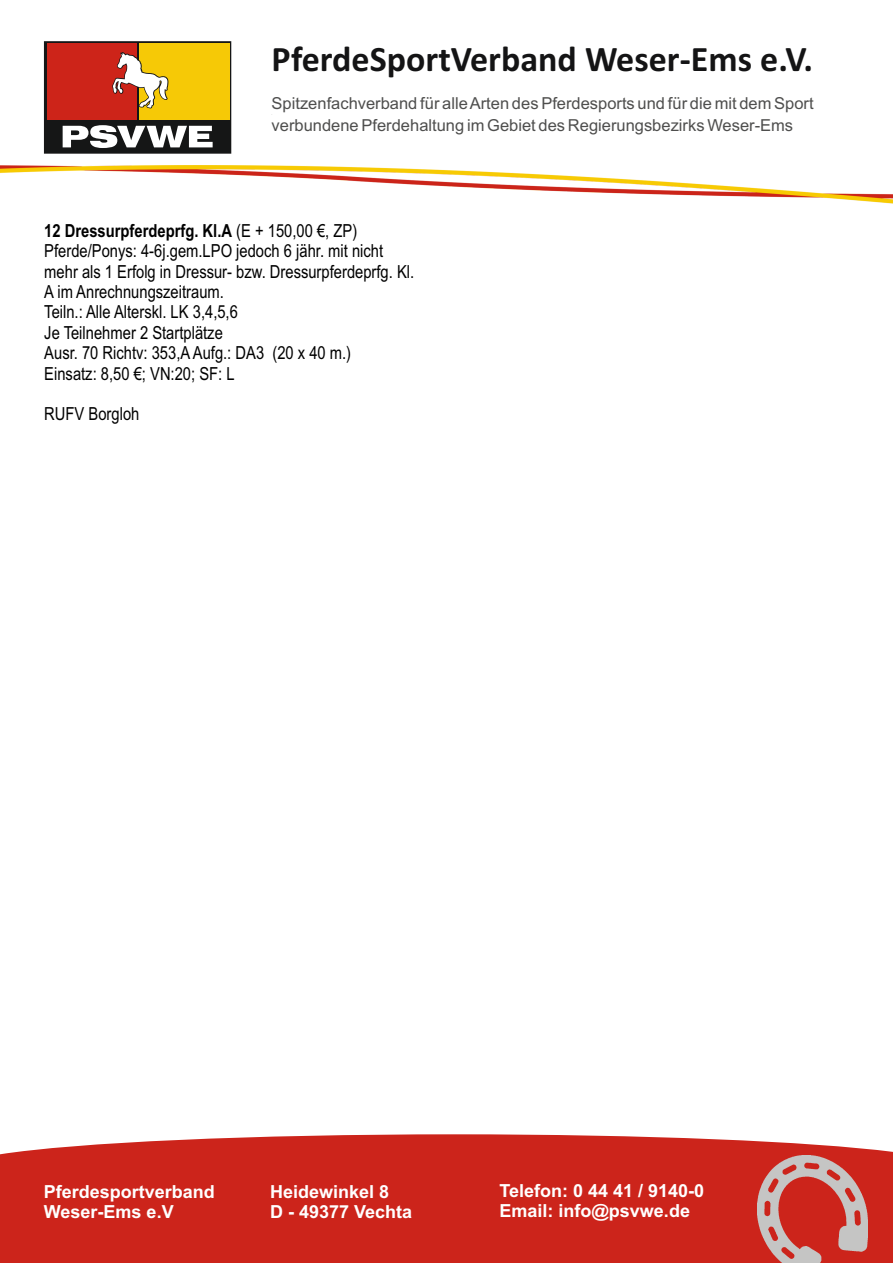
<style>
.page{position:relative;width:893px;height:1263px;background:#fff}
.page>*{position:absolute;margin:0;border:0;box-sizing:border-box;transform-origin:0 0}
.t1{font:700 36px "Calibri";color:#141415}
.t2{font:18px/20.4px "Arial Narrow";color:#000}
.t3{font:700 18px/20.1px "Arial";color:#fff}
.t4{font:16.5px/21.8px "Arial";color:#4e4e4d}
.s1{font-weight:700}
</style>
<div class="page">
<div style="left:0;top:1167px;width:893px;height:96px;background:#cc241b"></div>
<svg style="left:0;top:1134px;width:893px;height:66px;fill:#cc241b"></svg>
<svg style="left:44px;top:41px;width:187px;height:107px;background:#bb7837"></svg>
<img style="left:758px;top:1156px;width:110px;height:107px">
<img style="left:1px;top:148px;width:892px;height:56px">
<h1 class="t1" style="left:272px;top:44px;width:543px">PferdeSportVerband Weser-Ems e.V.</h1>
<p class="t4" style="left:272px;top:94px;width:544px">Spitzenfachverband für alle Arten des Pferdesports und für die mit dem Sport verbundene Pferdehaltung im Gebiet des Regierungsbezirks Weser-Ems</p>
<p class="t2" style="left:44px;top:222px;width:371px"><span class="s1">12 Dressurpferdeprfg. Kl.A</span> (E + 150,00 €, ZP)<br>Pferde/Ponys: 4-6j.gem.LPO jedoch 6 jähr. mit nicht mehr als 1 Erfolg in Dressur- bzw. Dressurpferdeprfg. Kl.<br>A im Anrechnungszeitraum.<br>Teiln.: Alle Alterskl. LK 3,4,5,6<br>Je Teilnehmer 2 Startplätze<br>Ausr. 70 Richtv: 353,A Aufg.: DA3 (20 x 40 m.)<br>Einsatz: 8,50 €; VN:20; SF: L</p>
<p class="t2" style="left:44px;top:405px;width:97px">RUFV Borgloh</p>
<p class="t3" style="left:44px;top:1183px;width:173px">Pferdesportverband<br>Weser-Ems e.V</p>
<p class="t3" style="left:270px;top:1183px;width:144px">Heidewinkel 8<br>D - 49377 Vechta</p>
<p class="t3" style="left:499px;top:1182px;width:206px">Telefon: 0 44 41 / 9140-0<br>Email: info@psvwe.de</p>
</div>
